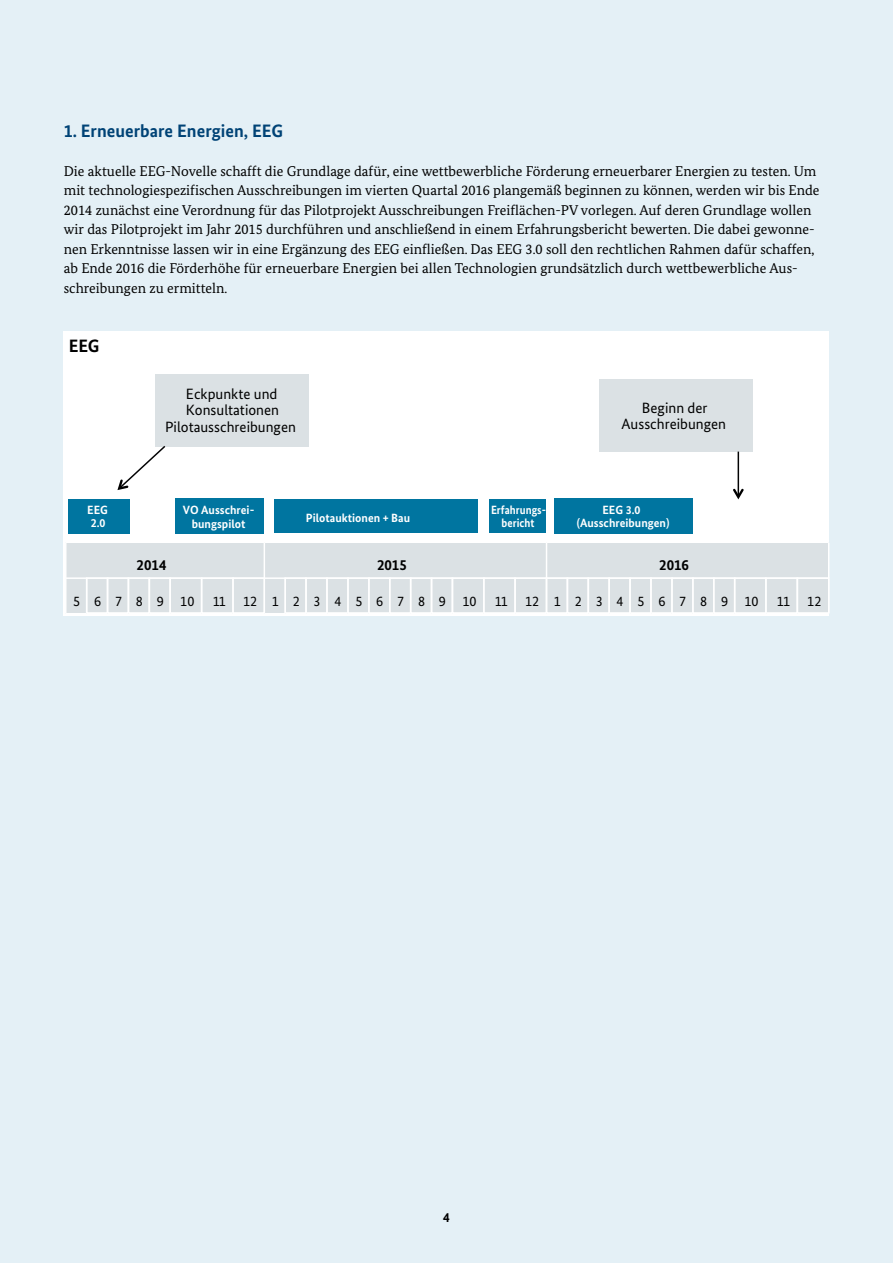
<style>
.page{position:relative;width:893px;height:1263px;background:#e4f0f6}
.page>*{position:absolute;margin:0;border:0;box-sizing:border-box;transform-origin:0 0}
.t1{font:700 18px "Bundes Sans";color:#004376}
.t2{font:700 17.85px "Bundes Sans";color:#000}
.t3{font:15px/16.5px "Bundes Sans";color:#000;text-align:center}
.t4{font:700 15px "Bundes Sans";color:#000}
.t5{font:14.25px/19.5px "Bundes Serif";color:#000}
.t6{font:14.1px "Bundes Sans";color:#000}
.t7{font:700 13.5px "Bundes Sans";color:#000}
.t8{font:700 12px/12.5px "Bundes Sans";color:#fff;text-align:center}
.t9{font:700 12px/12.5px "Bundes Sans";color:#fff;text-align:center;scale:.92 1}
</style>
<div class="page">
<div style="left:64px;top:332px;width:765px;height:283px;background:#fff"></div>
<div style="left:68px;top:499px;width:62px;height:35px;background:#0075a0"></div>
<div style="left:175px;top:498px;width:88px;height:36px;background:#0075a0"></div>
<div style="left:274px;top:499px;width:203px;height:34px;background:#0075a0"></div>
<div style="left:490px;top:499px;width:56px;height:34px;background:#0075a0"></div>
<div style="left:554px;top:498px;width:138px;height:36px;background:#0075a0"></div>
<div style="left:156px;top:374px;width:153px;height:72px;background:#dbe1e4"></div>
<svg style="left:117px;top:444px;width:50px;height:46px"></svg>
<div style="left:599px;top:379px;width:153px;height:73px;background:#dbe1e4"></div>
<hr style="left:738px;top:452px;width:1px;height:45px;background:#030304">
<svg style="left:733px;top:489px;width:11px;height:10px"></svg>
<div style="left:66px;top:543px;width:198px;height:35px;background:#dbe1e4"></div>
<div style="left:264px;top:543px;width:282px;height:35px;background:#dbe1e4"></div>
<div style="left:546px;top:543px;width:283px;height:35px;background:#dbe1e4"></div>
<div style="left:66px;top:578px;width:21px;height:35px;background:#dbe1e4"></div>
<hr style="left:828px;top:543px;width:1px;height:70px;background:#fff">
<div style="left:87px;top:578px;width:21px;height:35px;background:#dbe1e4"></div>
<div style="left:86px;top:577px;width:22px;height:37px;border:1px solid #fff"></div>
<div style="left:108px;top:578px;width:20px;height:35px;background:#dbe1e4"></div>
<div style="left:107px;top:577px;width:22px;height:37px;border:1px solid #fff"></div>
<div style="left:128px;top:578px;width:21px;height:35px;background:#dbe1e4"></div>
<div style="left:128px;top:577px;width:22px;height:37px;border:1px solid #fff"></div>
<div style="left:149px;top:578px;width:21px;height:35px;background:#dbe1e4"></div>
<div style="left:149px;top:577px;width:22px;height:37px;border:1px solid #fff"></div>
<div style="left:170px;top:578px;width:32px;height:35px;background:#dbe1e4"></div>
<div style="left:170px;top:577px;width:32px;height:37px;border:1px solid #fff"></div>
<div style="left:202px;top:578px;width:31px;height:35px;background:#dbe1e4"></div>
<div style="left:201px;top:577px;width:33px;height:37px;border:1px solid #fff"></div>
<div style="left:233px;top:578px;width:31px;height:35px;background:#dbe1e4"></div>
<div style="left:232px;top:577px;width:33px;height:37px;border:1px solid #fff"></div>
<div style="left:264px;top:578px;width:21px;height:35px;background:#dbe1e4"></div>
<div style="left:285px;top:578px;width:21px;height:35px;background:#dbe1e4"></div>
<div style="left:284px;top:577px;width:23px;height:37px;border:1px solid #fff"></div>
<div style="left:306px;top:578px;width:21px;height:35px;background:#dbe1e4"></div>
<div style="left:305px;top:577px;width:23px;height:37px;border:1px solid #fff"></div>
<div style="left:327px;top:578px;width:21px;height:35px;background:#dbe1e4"></div>
<div style="left:326px;top:577px;width:23px;height:37px;border:1px solid #fff"></div>
<div style="left:348px;top:578px;width:21px;height:35px;background:#dbe1e4"></div>
<div style="left:347px;top:577px;width:23px;height:37px;border:1px solid #fff"></div>
<div style="left:369px;top:578px;width:21px;height:35px;background:#dbe1e4"></div>
<div style="left:368px;top:577px;width:22px;height:37px;border:1px solid #fff"></div>
<div style="left:390px;top:578px;width:21px;height:35px;background:#dbe1e4"></div>
<div style="left:389px;top:577px;width:22px;height:37px;border:1px solid #fff"></div>
<div style="left:411px;top:578px;width:21px;height:35px;background:#dbe1e4"></div>
<div style="left:410px;top:577px;width:22px;height:37px;border:1px solid #fff"></div>
<div style="left:432px;top:578px;width:20px;height:35px;background:#dbe1e4"></div>
<div style="left:431px;top:577px;width:22px;height:37px;border:1px solid #fff"></div>
<div style="left:452px;top:578px;width:32px;height:35px;background:#dbe1e4"></div>
<div style="left:452px;top:577px;width:33px;height:37px;border:1px solid #fff"></div>
<div style="left:484px;top:578px;width:31px;height:35px;background:#dbe1e4"></div>
<div style="left:483px;top:577px;width:33px;height:37px;border:1px solid #fff"></div>
<div style="left:515px;top:578px;width:31px;height:35px;background:#dbe1e4"></div>
<div style="left:514px;top:577px;width:33px;height:37px;border:1px solid #fff"></div>
<div style="left:546px;top:578px;width:21px;height:35px;background:#dbe1e4"></div>
<div style="left:546px;top:577px;width:22px;height:37px;border:1px solid #fff"></div>
<div style="left:567px;top:578px;width:21px;height:35px;background:#dbe1e4"></div>
<div style="left:567px;top:577px;width:22px;height:37px;border:1px solid #fff"></div>
<div style="left:588px;top:578px;width:21px;height:35px;background:#dbe1e4"></div>
<div style="left:588px;top:577px;width:22px;height:37px;border:1px solid #fff"></div>
<div style="left:609px;top:578px;width:21px;height:35px;background:#dbe1e4"></div>
<div style="left:608px;top:577px;width:23px;height:37px;border:1px solid #fff"></div>
<div style="left:630px;top:578px;width:21px;height:35px;background:#dbe1e4"></div>
<div style="left:629px;top:577px;width:23px;height:37px;border:1px solid #fff"></div>
<div style="left:651px;top:578px;width:21px;height:35px;background:#dbe1e4"></div>
<div style="left:650px;top:577px;width:23px;height:37px;border:1px solid #fff"></div>
<div style="left:672px;top:578px;width:21px;height:35px;background:#dbe1e4"></div>
<div style="left:671px;top:577px;width:23px;height:37px;border:1px solid #fff"></div>
<div style="left:693px;top:578px;width:21px;height:35px;background:#dbe1e4"></div>
<div style="left:692px;top:577px;width:22px;height:37px;border:1px solid #fff"></div>
<div style="left:714px;top:578px;width:21px;height:35px;background:#dbe1e4"></div>
<div style="left:713px;top:577px;width:22px;height:37px;border:1px solid #fff"></div>
<div style="left:735px;top:578px;width:31px;height:35px;background:#dbe1e4"></div>
<div style="left:734px;top:577px;width:33px;height:37px;border:1px solid #fff"></div>
<div style="left:766px;top:578px;width:31px;height:35px;background:#dbe1e4"></div>
<div style="left:765px;top:577px;width:33px;height:37px;border:1px solid #fff"></div>
<div style="left:797px;top:578px;width:32px;height:35px;background:#dbe1e4"></div>
<div style="left:797px;top:577px;width:32px;height:37px;border:1px solid #fff"></div>
<hr style="left:86px;top:578px;width:1px;height:35px;background:#fff">
<hr style="left:107px;top:578px;width:1px;height:35px;background:#fff">
<hr style="left:128px;top:578px;width:1px;height:35px;background:#fff">
<hr style="left:149px;top:578px;width:1px;height:35px;background:#fff">
<hr style="left:170px;top:578px;width:1px;height:35px;background:#fff">
<hr style="left:201px;top:578px;width:1px;height:35px;background:#fff">
<hr style="left:232px;top:578px;width:2px;height:35px;background:#fff">
<hr style="left:264px;top:543px;width:1px;height:70px;background:#fff">
<hr style="left:284px;top:578px;width:2px;height:35px;background:#fff">
<hr style="left:305px;top:578px;width:2px;height:35px;background:#fff">
<hr style="left:326px;top:578px;width:2px;height:35px;background:#fff">
<hr style="left:347px;top:578px;width:2px;height:35px;background:#fff">
<hr style="left:368px;top:578px;width:2px;height:35px;background:#fff">
<hr style="left:389px;top:578px;width:1px;height:35px;background:#fff">
<hr style="left:410px;top:578px;width:1px;height:35px;background:#fff">
<hr style="left:431px;top:578px;width:1px;height:35px;background:#fff">
<hr style="left:452px;top:578px;width:1px;height:35px;background:#fff">
<hr style="left:483px;top:578px;width:2px;height:35px;background:#fff">
<hr style="left:514px;top:578px;width:2px;height:35px;background:#fff">
<hr style="left:546px;top:543px;width:1px;height:70px;background:#fff">
<hr style="left:567px;top:578px;width:1px;height:35px;background:#fff">
<hr style="left:588px;top:578px;width:1px;height:35px;background:#fff">
<hr style="left:608px;top:578px;width:2px;height:35px;background:#fff">
<hr style="left:629px;top:578px;width:2px;height:35px;background:#fff">
<hr style="left:650px;top:578px;width:2px;height:35px;background:#fff">
<hr style="left:671px;top:578px;width:2px;height:35px;background:#fff">
<hr style="left:692px;top:578px;width:2px;height:35px;background:#fff">
<hr style="left:713px;top:578px;width:1px;height:35px;background:#fff">
<hr style="left:734px;top:578px;width:1px;height:35px;background:#fff">
<hr style="left:765px;top:578px;width:2px;height:35px;background:#fff">
<hr style="left:797px;top:578px;width:1px;height:35px;background:#fff">
<hr style="left:65px;top:543px;width:2px;height:70px;background:#fff">
<hr style="left:65px;top:577px;width:764px;height:2px;background:#fff">
<h2 class="t1" style="left:64px;top:119px;width:221px">1. Erneuerbare Energien, EEG</h2>
<p class="t5" style="left:64px;top:161px;width:757px">Die aktuelle EEG-Novelle schafft die Grundlage dafür, eine wettbewerbliche Förderung erneuerbarer Energien zu testen. Um mit technologiespezifischen Ausschreibungen im vierten Quartal 2016 plangemäß beginnen zu können, werden wir bis Ende 2014 zunächst eine Verordnung für das Pilotprojekt Ausschreibungen Freiflächen-PV vorlegen. Auf deren Grundlage wollen wir das Pilotprojekt im Jahr 2015 durchführen und anschließend in einem Erfahrungsbericht bewerten. Die dabei gewonne&shy;nen Erkenntnisse lassen wir in eine Ergänzung des EEG einfließen. Das EEG 3.0 soll den rechtlichen Rahmen dafür schaffen, ab Ende 2016 die Förderhöhe für erneuerbare Energien bei allen Technologien grundsätzlich durch wettbewerbliche Aus&shy;schreibungen zu ermitteln.</p>
<p class="t2" style="left:69px;top:335px;width:32px">EEG</p>
<p class="t3" style="left:165px;top:385px;width:132px">Eckpunkte und<br>Konsultationen<br>Pilotausschreibungen</p>
<p class="t3" style="left:621px;top:399px;width:106px">Beginn der<br>Ausschreibungen</p>
<p class="t8" style="left:87px;top:504px;width:22px;text-align:left">EEG<br>2.0</p>
<p class="t8" style="left:183px;top:503px;width:73px;line-height:13.5px">VO Ausschrei&shy;bungspilot</p>
<p class="t8" style="left:306px;top:511px;width:106px">Pilotauktionen + Bau</p>
<p class="t9" style="left:491px;top:504px;width:61px">Erfahrungs&shy;bericht</p>
<p class="t8" style="left:577px;top:504px;width:94px">EEG 3.0 (Ausschreibungen)</p>
<p class="t4" style="left:137px;top:556px;width:31px">2014</p>
<p class="t4" style="left:377px;top:556px;width:31px">2015</p>
<p class="t4" style="left:659px;top:556px;width:31px">2016</p>
<p class="t6" style="left:73px;top:592px;width:123px">5 6 7 8 9 10</p>
<p class="t6" style="left:213px;top:592px;width:265px">11 12 1 2 3 4 5 6 7 8 9 10</p>
<p class="t6" style="left:495px;top:592px;width:265px">11 12 1 2 3 4 5 6 7 8 9 10</p>
<p class="t6" style="left:777px;top:592px;width:46px">11 12</p>
<p class="t7" style="left:443px;top:1209px;width:8px">4</p>
</div>
